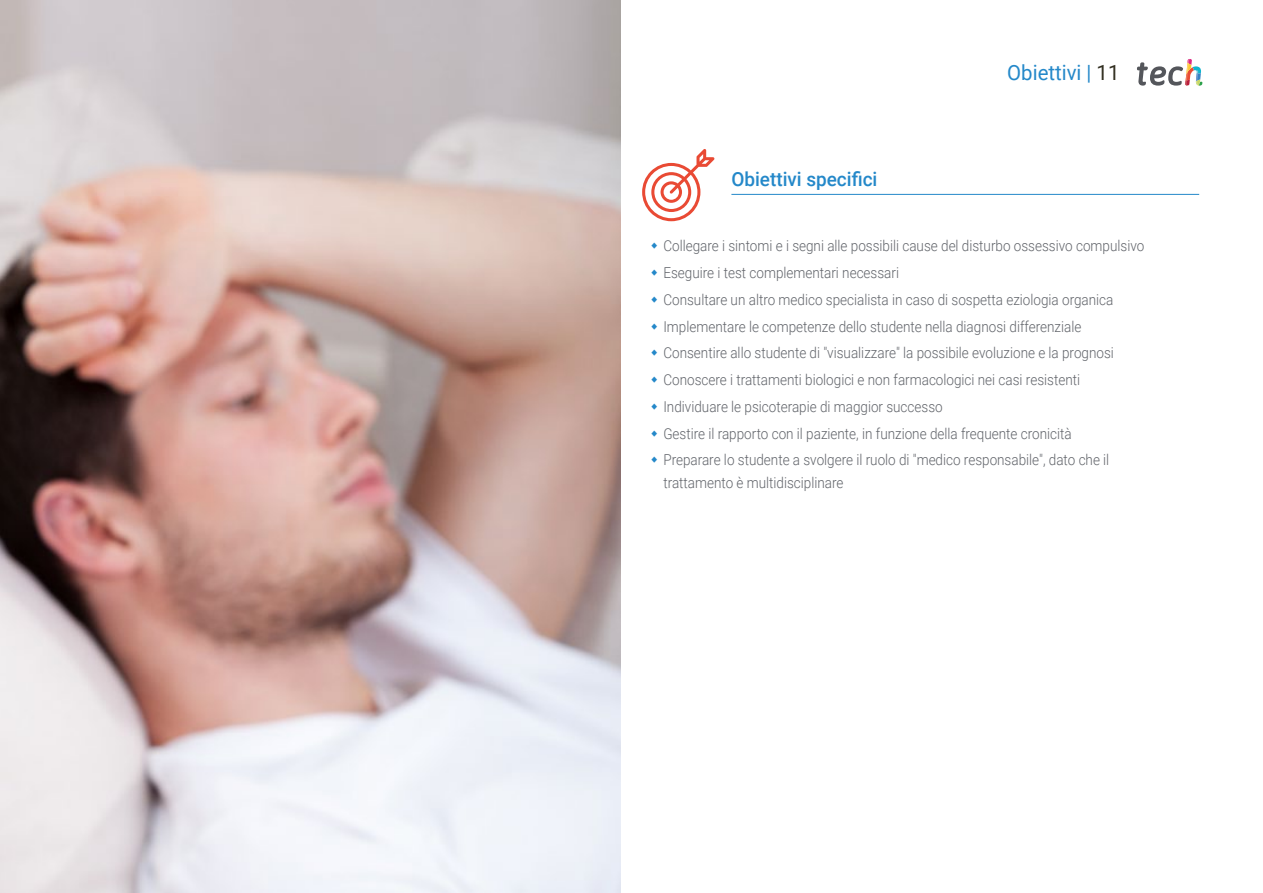
<style>
.page{position:relative;width:1263px;height:893px;background:#fff}
.page>*{position:absolute;margin:0;border:0;box-sizing:border-box;transform-origin:0 0}
.t1{font:21px "Roboto";color:#2488c9}
.t2{font:500 19.5px "Roboto";color:#2488c9}
.t3{font:300 15px/26.7px "Roboto";color:#61646a;scale:.9 1}
.s1{color:#312e20}
</style>
<div class="page">
<img style="left:0;top:0;width:621px;height:893px">
<hr style="left:731px;top:194px;width:468px;height:1px;background:#2488c9">
<svg style="left:642px;top:149px;width:72px;height:72px"></svg>
<svg style="left:1137px;top:59px;width:65px;height:27px"></svg>
<h2 class="t2" style="left:731px;top:165px;width:147px">Obiettivi specifici</h2>
<h1 class="t1" style="left:1007px;top:57px;width:114px">Obiettivi | <span class="s1">11</span></h1>
<p class="t3" style="left:663px;top:232px;width:536px">Collegare i sintomi e i segni alle possibili cause del disturbo ossessivo compulsivo Eseguire i test complementari necessari<br>Consultare un altro medico specialista in caso di sospetta eziologia organica Implementare le competenze dello studente nella diagnosi differenziale Consentire allo studente di "visualizzare" la possibile evoluzione e la prognosi Conoscere i trattamenti biologici e non farmacologici nei casi resistenti Individuare le psicoterapie di maggior successo<br>Gestire il rapporto con il paziente, in funzione della frequente cronicità<br>Preparare lo studente a svolgere il ruolo di "medico responsabile", dato che il</p>
<p class="t3" style="left:663px;top:469px;width:202px">trattamento è multidisciplinare</p>
</div>
